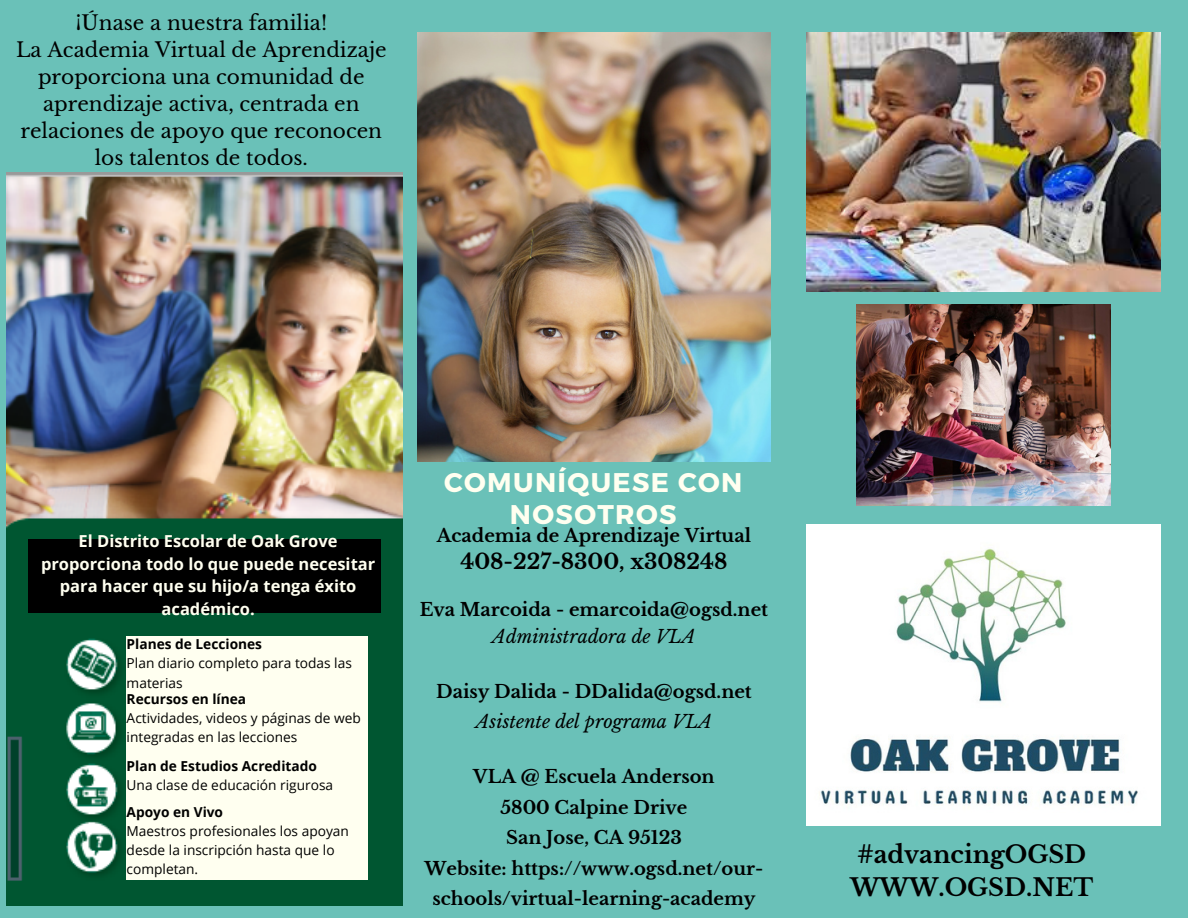
<style>
.page{position:relative;width:1188px;height:918px;background:#6ac1b8}
.page>*{position:absolute;margin:0;border:0;box-sizing:border-box;transform-origin:0 0}
.t1{font:700 27px/31.5px "Montserrat";letter-spacing:.05em;color:#fffff0;text-align:center}
.t2{font:700 24px "Libre Baskerville";color:#000}
.t3{font:700 21px "Libre Baskerville";color:#000}
.t4{font:20.1px/27px "Libre Baskerville";color:#000;text-align:center}
.t5{font:700 18px/30.3px "Libre Baskerville";color:#000;text-align:center}
.t6{font:italic 18px "Libre Baskerville";color:#000}
.t7{font:700 16.5px/22.5px "Open Sans";color:#fffff0;text-align:center}
.t8{font:13.65px/19.2px "Open Sans";color:#000}
.t9{font:700 13.65px "Open Sans";color:#000}
</style>
<div class="page">
<img style="left:807px;top:33px;width:354px;height:258px">
<img style="left:807px;top:524px;width:353px;height:302px">
<img style="left:417px;top:33px;width:354px;height:428px">
<img style="left:857px;top:304px;width:253px;height:202px">
<img style="left:7px;top:172px;width:396px;height:734px">
<div style="left:127px;top:636px;width:241px;height:244px;background:#fffff0"></div>
<div style="left:28px;top:539px;width:352px;height:73px;background:#000"></div>
<p class="t4" style="left:75px;top:10px;width:253px">¡Únase a nuestra familia!</p>
<p class="t4" style="left:16px;top:37px;width:372px">La Academia Virtual de Aprendizaje proporciona una comunidad de aprendizaje activa, centrada en relaciones de apoyo que reconocen los talentos de todos.</p>
<p class="t7" style="left:41px;top:530px;width:336px">El Distrito Escolar de Oak Grove proporciona todo lo que puede necesitar para hacer que su hijo/a tenga éxito académico.</p>
<p class="t9" style="left:127px;top:635px;width:137px">Planes de Lecciones</p>
<p class="t8" style="left:127px;top:654px;width:227px">Plan diario completo para todas las materias</p>
<p class="t9" style="left:127px;top:689px;width:121px">Recursos en línea</p>
<p class="t8" style="left:127px;top:708px;width:236px">Actividades, videos y páginas de web integradas en las lecciones</p>
<p class="t9" style="left:127px;top:757px;width:192px">Plan de Estudios Acreditado</p>
<p class="t8" style="left:127px;top:775px;width:208px">Una clase de educación rigurosa</p>
<p class="t9" style="left:127px;top:802px;width:98px">Apoyo en Vivo</p>
<p class="t8" style="left:127px;top:821px;width:224px">Maestros profesionales los apoyan desde la inscripción hasta que lo completan.</p>
<p class="t1" style="left:444px;top:466px;width:300px">COMUNÍQUESE CON<br>NOSOTROS</p>
<p class="t5" style="left:437px;top:520px;width:316px">Academia de Aprendizaje Virtual</p>
<p class="t3" style="left:460px;top:548px;width:268px">408-227-8300, x308248</p>
<p class="t5" style="left:420px;top:594px;width:350px">Eva Marcoida - emarcoida@ogsd.net</p>
<p class="t6" style="left:492px;top:625px;width:205px">Administradora de VLA</p>
<p class="t5" style="left:436px;top:677px;width:317px">Daisy Dalida - DDalida@ogsd.net</p>
<p class="t6" style="left:476px;top:711px;width:238px">Asistente del programa VLA</p>
<p class="t5" style="left:473px;top:762px;width:243px">VLA @ Escuela Anderson</p>
<p class="t5" style="left:501px;top:792px;width:188px">5800 Calpine Drive</p>
<p class="t5" style="left:506px;top:823px;width:177px">San Jose, CA 95123</p>
<p class="t5" style="left:425px;top:853px;width:340px">Website: https://www.ogsd.net/our&shy;schools/virtual-learning-academy</p>
<p class="t2" style="left:857px;top:840px;width:231px">#advancingOGSD</p>
<p class="t2" style="left:850px;top:872px;width:245px">WWW.OGSD.NET</p>
</div>
